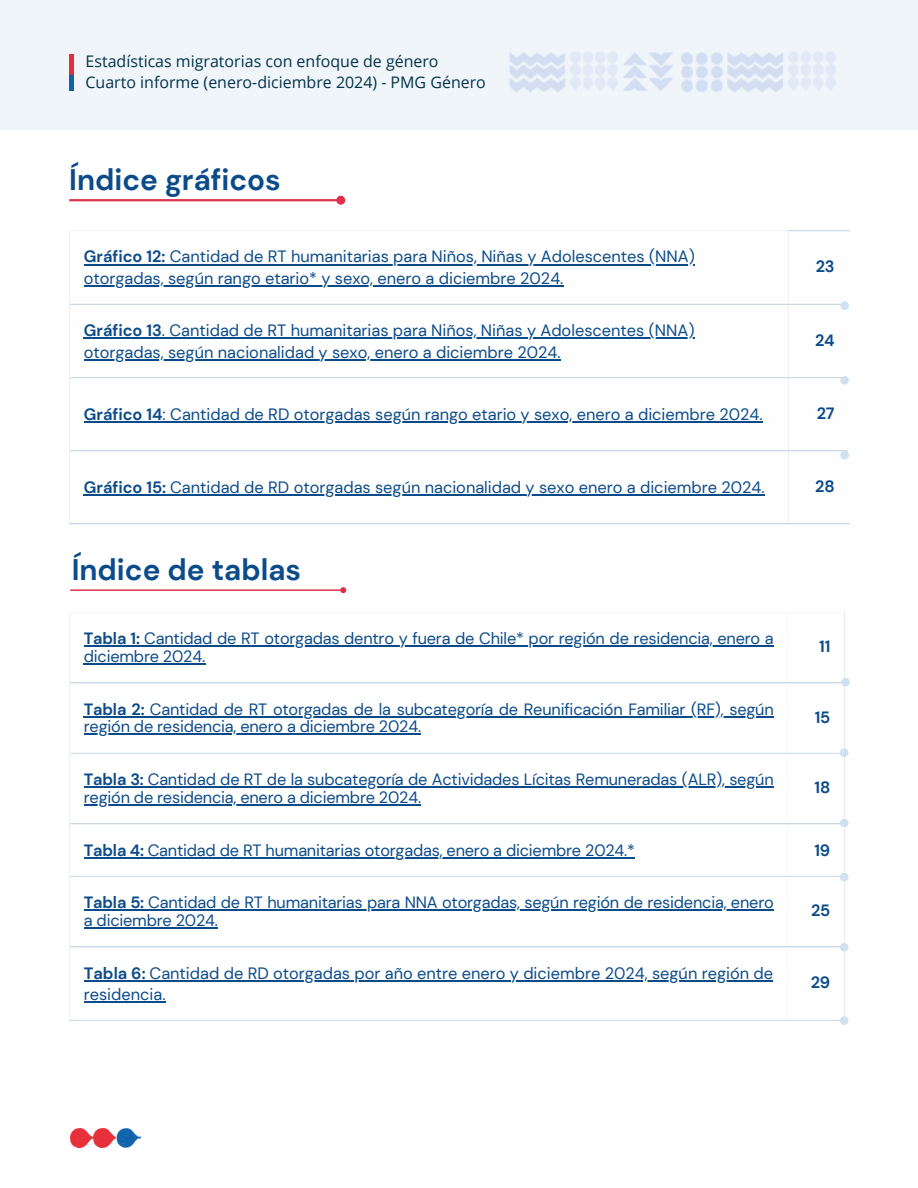
<style>
.page{position:relative;width:918px;height:1188px;background:#fff}
.page>*{position:absolute;margin:0;border:0;box-sizing:border-box;transform-origin:0 0}
.t1{font:700 29.6px "DM Sans";color:#0c4b8a}
.t2{font:16.4px "DM Sans";letter-spacing:-.01em;color:#0c4b8a}
.t3{font:700 16.4px "DM Sans";letter-spacing:-.01em;color:#0c4b8a}
.t4{font:16px "Open Sans";color:#02334b}
.s1{font-weight:700}
</style>
<div class="page">
<hr style="left:70px;top:589px;width:271px;height:2px;background:#de304a">
<svg style="left:340px;top:587px;width:6px;height:6px"></svg>
<hr style="left:84px;top:645px;width:60px;height:2px;background:#0c4b8a">
<hr style="left:144px;top:645px;width:629px;height:2px;background:#0c4b8a">
<hr style="left:84px;top:663px;width:79px;height:2px;background:#0c4b8a">
<hr style="left:163px;top:663px;width:42px;height:2px;background:#0c4b8a">
<hr style="left:84px;top:716px;width:66px;height:1px;background:#0c4b8a">
<hr style="left:150px;top:716px;width:623px;height:1px;background:#0c4b8a">
<hr style="left:84px;top:734px;width:73px;height:1px;background:#0c4b8a">
<hr style="left:157px;top:734px;width:264px;height:1px;background:#0c4b8a">
<hr style="left:84px;top:786px;width:64px;height:2px;background:#0c4b8a">
<hr style="left:148px;top:786px;width:625px;height:2px;background:#0c4b8a">
<hr style="left:84px;top:804px;width:73px;height:2px;background:#0c4b8a">
<hr style="left:157px;top:804px;width:264px;height:2px;background:#0c4b8a">
<hr style="left:84px;top:857px;width:64px;height:1px;background:#0c4b8a">
<hr style="left:148px;top:857px;width:487px;height:1px;background:#0c4b8a">
<hr style="left:84px;top:909px;width:64px;height:2px;background:#0c4b8a">
<hr style="left:148px;top:909px;width:625px;height:2px;background:#0c4b8a">
<svg style="left:84px;top:927px;width:13px;height:2px"></svg>
<hr style="left:97px;top:927px;width:121px;height:2px;background:#0c4b8a">
<hr style="left:84px;top:980px;width:66px;height:1px;background:#0c4b8a">
<hr style="left:150px;top:980px;width:623px;height:1px;background:#0c4b8a">
<hr style="left:84px;top:1002px;width:82px;height:1px;background:#0c4b8a">
<hr style="left:70px;top:682px;width:773px;height:1px;background:#d0e1ef">
<hr style="left:70px;top:753px;width:773px;height:1px;background:#d0e1ef">
<hr style="left:70px;top:823px;width:773px;height:1px;background:#d0e1ef">
<hr style="left:70px;top:876px;width:773px;height:1px;background:#d0e1ef">
<hr style="left:70px;top:946px;width:773px;height:1px;background:#d0e1ef">
<hr style="left:69px;top:1020px;width:775px;height:1px;background:#d0e1ef">
<svg style="left:70px;top:231px;width:778px;height:265px"></svg>
<hr style="left:84px;top:264px;width:81px;height:1px;background:#0c4b8a">
<hr style="left:165px;top:264px;width:530px;height:1px;background:#0c4b8a">
<hr style="left:84px;top:286px;width:479px;height:1px;background:#0c4b8a">
<hr style="left:84px;top:337px;width:78px;height:2px;background:#0c4b8a">
<hr style="left:162px;top:337px;width:532px;height:2px;background:#0c4b8a">
<hr style="left:84px;top:359px;width:477px;height:1px;background:#0c4b8a">
<hr style="left:84px;top:422px;width:79px;height:1px;background:#0c4b8a">
<hr style="left:163px;top:422px;width:600px;height:1px;background:#0c4b8a">
<hr style="left:84px;top:495px;width:86px;height:1px;background:#0c4b8a">
<hr style="left:170px;top:495px;width:595px;height:1px;background:#0c4b8a">
<hr style="left:787px;top:231px;width:2px;height:292px;background:#fff">
<hr style="left:789px;top:230px;width:60px;height:1px;background:#d0e1ef">
<hr style="left:70px;top:304px;width:778px;height:1px;background:#d0e1ef">
<hr style="left:70px;top:377px;width:778px;height:1px;background:#d0e1ef">
<hr style="left:70px;top:450px;width:778px;height:1px;background:#d0e1ef">
<hr style="left:69px;top:523px;width:780px;height:1px;background:#d0e1ef">
<div style="left:840px;top:301px;width:9px;height:9px;background:#d0e1ef;border-radius:50%"></div>
<div style="left:840px;top:376px;width:9px;height:9px;background:#d0e1ef;border-radius:50%"></div>
<div style="left:840px;top:451px;width:9px;height:8px;background:#d0e1ef;border-radius:50%"></div>
<div style="left:841px;top:678px;width:9px;height:9px;background:#d0e1ef;border-radius:50%"></div>
<img style="left:70px;top:1128px;width:71px;height:20px">
<hr style="left:69px;top:199px;width:268px;height:2px;background:#de304a">
<div style="left:337px;top:197px;width:7px;height:7px;background:#de304a;border-radius:50%"></div>
<div style="left:336px;top:196px;width:9px;height:9px;border:2px solid #de304a;border-radius:50%"></div>
<div style="left:840px;top:748px;width:8px;height:9px;background:#d0e1ef;border-radius:50%"></div>
<div style="left:840px;top:819px;width:8px;height:8px;background:#d0e1ef;border-radius:50%"></div>
<div style="left:840px;top:873px;width:8px;height:8px;background:#d0e1ef;border-radius:50%"></div>
<div style="left:840px;top:943px;width:8px;height:9px;background:#d0e1ef;border-radius:50%"></div>
<div style="left:840px;top:1016px;width:8px;height:9px;background:#d0e1ef;border-radius:50%"></div>
<div style="left:0;top:0;width:918px;height:129px;background:#f0f5fa"></div>
<img style="left:69px;top:54px;width:5px;height:36px">
<img style="left:509px;top:52px;width:326px;height:40px">
<p class="t4" style="left:86px;top:50px;width:354px">Estadísticas migratorias con enfoque de género</p>
<p class="t4" style="left:86px;top:71px;width:402px">Cuarto informe (enero-diciembre 2024) - PMG Género</p>
<p class="t1" style="left:69px;top:160px;width:213px">Índice gráficos</p>
<p class="t2" style="left:84px;top:246px;width:612px"><span class="s1">Gráfico 12:</span> Cantidad de RT humanitarias para Niños, Niñas y Adolescentes (NNA)</p>
<p class="t2" style="left:84px;top:268px;width:481px">otorgadas, según rango etario* y sexo, enero a diciembre 2024.</p>
<p class="t2" style="left:84px;top:320px;width:612px"><span class="s1">Gráfico 13</span>. Cantidad de RT humanitarias para Niños, Niñas y Adolescentes (NNA)</p>
<p class="t2" style="left:84px;top:341px;width:478px">otorgadas, según nacionalidad y sexo, enero a diciembre 2024.</p>
<p class="t3" style="left:816px;top:256px;width:20px">23</p>
<p class="t3" style="left:815px;top:329px;width:21px">24</p>
<p class="t2" style="left:84px;top:404px;width:680px"><span class="s1">Gráfico 14</span>: Cantidad de RD otorgadas según rango etario y sexo, enero a diciembre 2024.</p>
<p class="t3" style="left:817px;top:403px;width:19px">27</p>
<p class="t2" style="left:84px;top:477px;width:682px"><span class="s1">Gráfico 15:</span> Cantidad de RD otorgadas según nacionalidad y sexo enero a diciembre 2024.</p>
<p class="t3" style="left:815px;top:476px;width:21px">28</p>
<p class="t1" style="left:72px;top:550px;width:231px">Índice de tablas</p>
<p class="t2" style="left:84px;top:628px;width:691px"><span class="s1">Tabla 1:</span> Cantidad de RT otorgadas dentro y fuera de Chile* por región de residencia, enero a</p>
<p class="t2" style="left:84px;top:646px;width:123px">diciembre 2024.</p>
<h1 class="t2" style="left:84px;top:698px;width:691px"><span class="s1">Tabla 2:</span> Cantidad de RT otorgadas de la subcategoría de Reunificación Familiar (RF), según</h1>
<p class="t2" style="left:84px;top:716px;width:339px">región de residencia, enero a diciembre 2024.</p>
<p class="t2" style="left:84px;top:769px;width:691px"><span class="s1">Tabla 3:</span> Cantidad de RT de la subcategoría de Actividades Lícitas Remuneradas (ALR), según</p>
<p class="t2" style="left:84px;top:787px;width:339px">región de residencia, enero a diciembre 2024.</p>
<p class="t3" style="left:819px;top:636px;width:13px">11</p>
<p class="t3" style="left:815px;top:707px;width:17px">15</p>
<h2 class="t3" style="left:814px;top:777px;width:17px">18</h2>
<p class="t2" style="left:84px;top:839px;width:553px"><span class="s1">Tabla 4:</span> Cantidad de RT humanitarias otorgadas, enero a diciembre 2024.*</p>
<p class="t3" style="left:814px;top:839px;width:17px">19</p>
<p class="t2" style="left:84px;top:892px;width:691px"><span class="s1">Tabla 5:</span> Cantidad de RT humanitarias para NNA otorgadas, según región de residencia, enero</p>
<p class="t2" style="left:84px;top:910px;width:136px">a diciembre 2024.</p>
<p class="t3" style="left:811px;top:900px;width:21px">25</p>
<p class="t2" style="left:84px;top:962px;width:691px"><span class="s1">Tabla 6:</span> Cantidad de RD otorgadas por año entre enero y diciembre 2024, según región de</p>
<p class="t2" style="left:84px;top:984px;width:83px">residencia.</p>
<p class="t3" style="left:811px;top:972px;width:21px">29</p>
</div>
